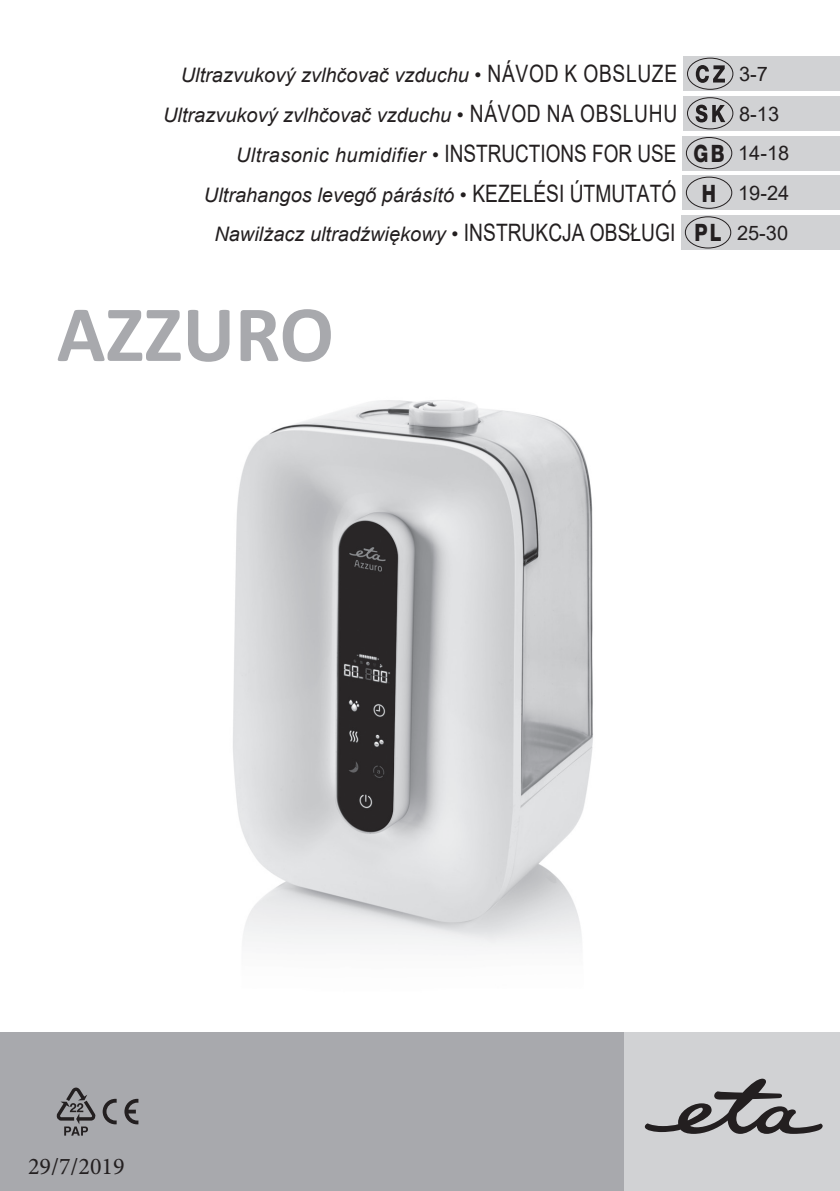
<style>
.page{position:relative;width:840px;height:1191px;background:#fff}
.page>*{position:absolute;margin:0;border:0;box-sizing:border-box;transform-origin:0 0}
.t1{font:700 80.4px "Calibri";color:#a8a9ad}
.t2{font:24px "Minion Pro";color:#231f20}
.t3{font:italic 20px "Arial";color:#231f20}
.t4{font:italic 20px "Arial";letter-spacing:.025em;color:#231f20}
.t5{font:20px "Arial";color:#231f20}
.s1{font-style:normal;font-size:24px}
.s2{font-style:normal}
.s3{font-family:"Helvetica Neue CE";font-weight:800;font-style:normal;font-size:24px}
</style>
<div class="page">
<div style="left:0;top:1032px;width:839px;height:159px;background:#a8a9ad"></div>
<div style="left:624px;top:1032px;width:215px;height:159px;background:#d1d2d4"></div>
<svg style="left:644px;top:1078px;width:178px;height:55px"></svg>
<svg style="left:124px;top:1098px;width:14px;height:26px"></svg>
<svg style="left:103px;top:1098px;width:14px;height:26px"></svg>
<svg style="left:57px;top:1087px;width:39px;height:48px"></svg>
<img style="left:233px;top:400px;width:360px;height:547px">
<div style="left:680px;top:215px;width:159px;height:34px;background:#d1d2d4"></div>
<div style="left:684px;top:216px;width:46px;height:32px;border:1px solid #231f20;border-radius:50%"></div>
<div style="left:682px;top:57px;width:157px;height:34px;background:#d1d2d4"></div>
<svg style="left:695px;top:65px;width:29px;height:18px"></svg>
<div style="left:686px;top:58px;width:46px;height:32px;border:1px solid #231f20;border-radius:50%"></div>
<div style="left:682px;top:96px;width:157px;height:34px;background:#d1d2d4"></div>
<svg style="left:695px;top:105px;width:30px;height:17px"></svg>
<div style="left:686px;top:97px;width:46px;height:32px;border:1px solid #231f20;border-radius:50%"></div>
<div style="left:681px;top:136px;width:158px;height:34px;background:#d1d2d4"></div>
<div style="left:685px;top:137px;width:46px;height:32px;border:1px solid #231f20;border-radius:50%"></div>
<div style="left:681px;top:176px;width:158px;height:34px;background:#d1d2d4"></div>
<div style="left:685px;top:177px;width:46px;height:32px;border:1px solid #231f20;border-radius:50%"></div>
<p class="t3" style="left:181px;top:62px;width:497px">Ultrazvukový zvlhčovač vzduchu • <span class="s1">NÁVOD K OBSLUZE</span></p>
<p class="t5" style="left:738px;top:60px;width:30px">3-7</p>
<p class="t3" style="left:163px;top:102px;width:515px">Ultrazvukový zvlhčovač vzduchu • <span class="s1">NÁVOD NA OBSLUHU</span></p>
<p class="t5" style="left:738px;top:100px;width:42px">8-13</p>
<p class="t4" style="left:236px;top:142px;width:554px">Ultrasonic humidifier <span class="s2">•</span> <span class="s1">INSTRUCTIONS FOR USE</span> <span class="s3">GB</span> <span class="s2">14-18</span></p>
<p class="t3" style="left:204px;top:182px;width:586px">Ultrahangos levegő párásító • <span class="s1">KEZELÉSI ÚTMUTATÓ</span> <span class="s3">H</span> <span class="s2">19-24</span></p>
<p class="t3" style="left:214px;top:221px;width:575px">Nawilżacz ultradźwiękowy • <span class="s1">INSTRUKCJA OBSŁUGI</span> <span class="s3">PL</span> <span class="s2">25-30</span></p>
<h1 class="t1" style="left:57px;top:277px;width:278px">AZZURO</h1>
<p class="t2" style="left:28px;top:1150px;width:98px">29/7/2019</p>
</div>
